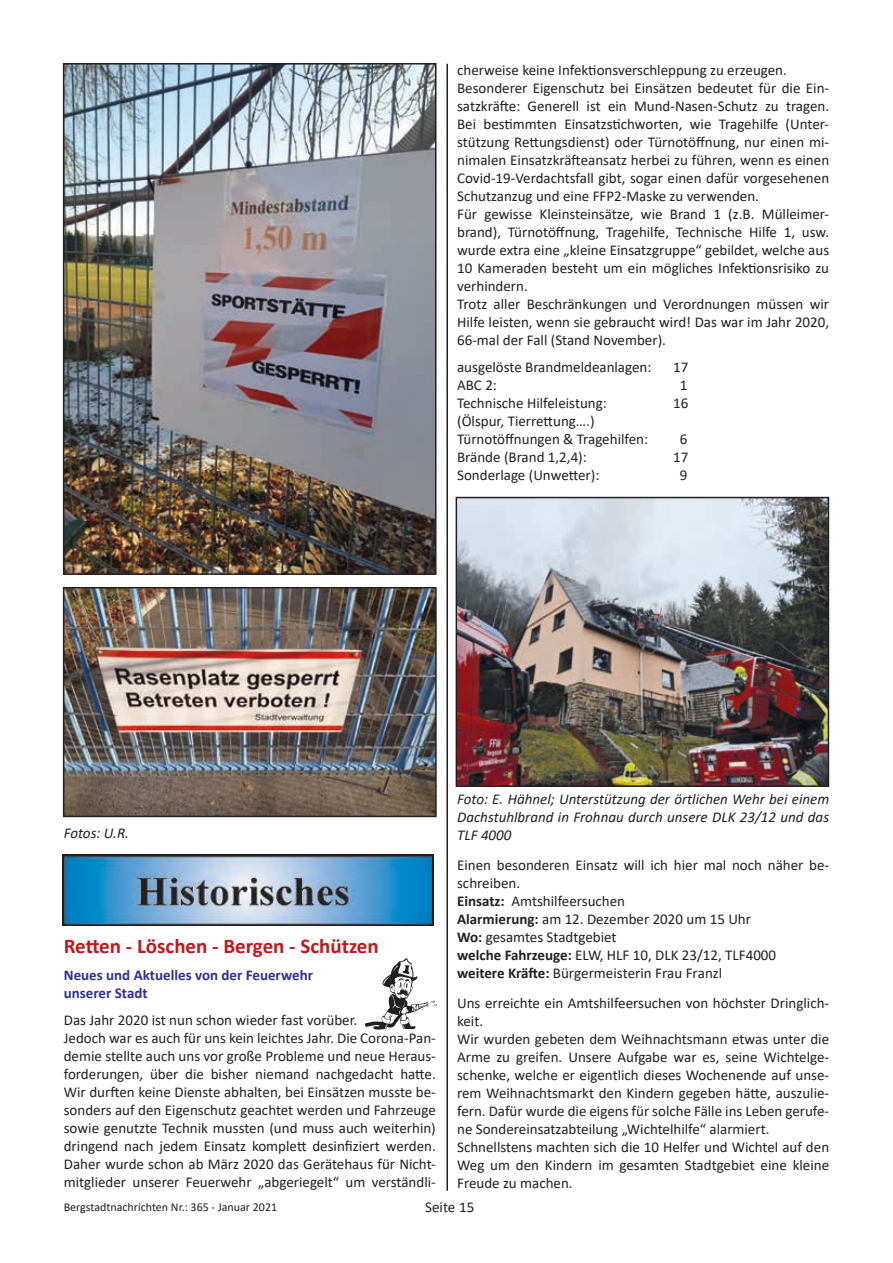
<style>
.page{position:relative;width:893px;height:1263px;background:#fff}
.page>*{position:absolute;margin:0;border:0;box-sizing:border-box;transform-origin:0 0}
.t1{font:700 21px "Calibri";color:#c4151c}
.t2{font:15px/18px "Calibri";color:#231f20}
.t3{font:italic 15px/18px "Calibri";color:#231f20;text-align:justify}
.t4{font:700 15px/18px "Calibri";color:#2e3092}
.t5{font:12px "Calibri";color:#231f20}
.s1{font-weight:700}
</style>
<div class="page">
<hr style="left:446px;top:64px;width:2px;height:1127px;background:#231f20">
<img style="left:66px;top:66px;width:367px;height:506px">
<div style="left:63px;top:63px;width:373px;height:512px;border:2px solid #231f20"></div>
<img style="left:66px;top:590px;width:368px;height:224px">
<div style="left:63px;top:587px;width:374px;height:230px;border:2px solid #231f20"></div>
<img style="left:63px;top:854px;width:371px;height:72px">
<img style="left:365px;top:958px;width:71px;height:72px">
<img style="left:459px;top:500px;width:367px;height:284px">
<div style="left:456px;top:497px;width:373px;height:290px;border:2px solid #231f20"></div>
<p class="t2" style="left:457px;top:60px;width:374px">cherweise keine Infektionsverschleppung zu erzeugen.<br>Besonderer Eigenschutz bei Einsätzen bedeutet für die Ein&shy;satzkräfte: Generell ist ein Mund-Nasen-Schutz zu tragen.<br>Bei bestimmten Einsatzstichworten, wie Tragehilfe (Unter&shy;stützung Rettungsdienst) oder Türnotöffnung, nur einen mi&shy;nimalen Einsatzkräfteansatz herbei zu führen, wenn es einen Covid-19-Verdachtsfall gibt, sogar einen dafür vorgesehenen Schutzanzug und eine FFP2-Maske zu verwenden.<br>Für gewisse Kleinsteinsätze, wie Brand 1 (z.B. Mülleimer&shy;brand), Türnotöffnung, Tragehilfe, Technische Hilfe 1, usw. wurde extra eine „kleine Einsatzgruppe“ gebildet, welche aus 10 Kameraden besteht um ein mögliches Infektionsrisiko zu verhindern.<br>Trotz aller Beschränkungen und Verordnungen müssen wir Hilfe leisten, wenn sie gebraucht wird! Das war im Jahr 2020, 66-mal der Fall (Stand November).</p>
<p class="t2" style="left:457px;top:357px;width:196px">ausgelöste Brandmeldeanlagen:</p>
<p class="t2" style="left:673px;top:357px;width:17px">17</p>
<p class="t2" style="left:457px;top:375px;width:41px">ABC 2:</p>
<p class="t2" style="left:680px;top:375px;width:9px">1</p>
<p class="t2" style="left:457px;top:393px;width:151px">Technische Hilfeleistung:</p>
<p class="t2" style="left:673px;top:393px;width:17px">16</p>
<p class="t2" style="left:457px;top:411px;width:192px">(Ölspur, Tierrettung….)<br>Türnotöffnungen &amp; Tragehilfen:</p>
<p class="t2" style="left:680px;top:429px;width:9px">6</p>
<p class="t2" style="left:457px;top:447px;width:131px">Brände (Brand 1,2,4):</p>
<p class="t2" style="left:673px;top:447px;width:17px">17</p>
<p class="t2" style="left:457px;top:465px;width:144px">Sonderlage (Unwetter):</p>
<p class="t2" style="left:680px;top:465px;width:9px">9</p>
<p class="t3" style="left:457px;top:789px;width:374px">Foto: E. Hähnel; Unterstützung der örtlichen Wehr bei einem Dachstuhlbrand in Frohnau durch unsere DLK 23/12 und das TLF 4000</p>
<p class="t2" style="left:457px;top:855px;width:374px">Einen besonderen Einsatz will ich hier mal noch näher be&shy;schreiben.<br><span class="s1">Einsatz:</span> Amtshilfeersuchen<br><span class="s1">Alarmierung:</span> am 12. Dezember 2020 um 15 Uhr<br><span class="s1">Wo:</span> gesamtes Stadtgebiet<br><span class="s1">welche Fahrzeuge:</span> ELW, HLF 10, DLK 23/12, TLF4000<br><span class="s1">weitere Kräfte:</span> Bürgermeisterin Frau Franzl</p>
<p class="t2" style="left:457px;top:993px;width:374px">Uns erreichte ein Amtshilfeersuchen von höchster Dringlich&shy;keit.<br>Wir wurden gebeten dem Weihnachtsmann etwas unter die Arme zu greifen. Unsere Aufgabe war es, seine Wichtelge&shy;schenke, welche er eigentlich dieses Wochenende auf unse&shy;rem Weihnachtsmarkt den Kindern gegeben hätte, auszulie&shy;fern. Dafür wurde die eigens für solche Fälle ins Leben gerufe&shy;ne Sondereinsatzabteilung „Wichtelhilfe“ alarmiert.<br>Schnellstens machten sich die 10 Helfer und Wichtel auf den Weg um den Kindern im gesamten Stadtgebiet eine kleine Freude zu machen.</p>
<p class="t3" style="left:64px;top:823px;width:67px">Fotos: U.R.</p>
<h1 class="t1" style="left:64px;top:931px;width:316px">Retten - Löschen - Bergen - Schützen</h1>
<p class="t4" style="left:64px;top:966px;width:251px">Neues und Aktuelles von der Feuerwehr unserer Stadt</p>
<p class="t2" style="left:64px;top:1011px;width:374px">Das Jahr 2020 ist nun schon wieder fast vorüber.<br>Jedoch war es auch für uns kein leichtes Jahr. Die Corona-Pan&shy;demie stellte auch uns vor große Probleme und neue Heraus&shy;forderungen, über die bisher niemand nachgedacht hatte.<br>Wir durften keine Dienste abhalten, bei Einsätzen musste be&shy;sonders auf den Eigenschutz geachtet werden und Fahrzeuge sowie genutzte Technik mussten (und muss auch weiterhin) dringend nach jedem Einsatz komplett desinfiziert werden.<br>Daher wurde schon ab März 2020 das Gerätehaus für Nicht&shy;mitglieder unserer Feuerwehr „abgeriegelt“ um verständli-</p>
<p class="t5" style="left:64px;top:1199px;width:215px">Bergstadtnachrichten Nr.: 365 - Januar 2021</p>
<p class="t2" style="left:425px;top:1197px;width:51px">Seite 15</p>
</div>
